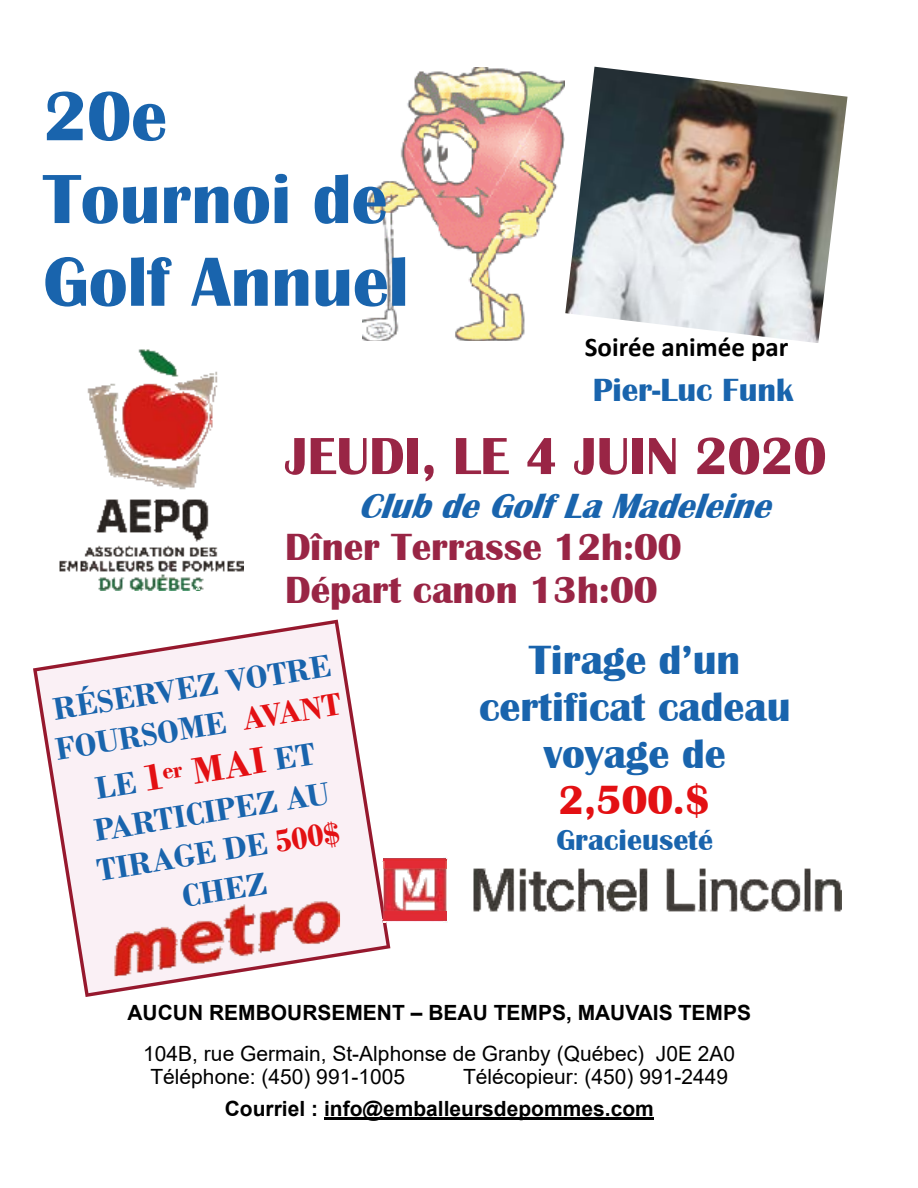
<style>
.page{position:relative;width:918px;height:1188px;background:#fff}
.page>*{position:absolute;margin:0;border:0;box-sizing:border-box;transform-origin:0 0}
.t1{font:700 72px/82.8px "Britannic";color:#1964ad}
.t2{font:700 54px "Britannic";color:#992545}
.t3{font:700 42px/46.5px "Britannic";color:#1964ad;text-align:center}
.t4{font:700 42px "Britannic";color:#e31013}
.t5{font:700 39px/43.2px "Britannic";color:#992545}
.t6{font:italic 700 36px "Britannic";color:#1964ad}
.t7{font:700 33px/40px "Bodoni";color:#1964ad}
.t8{font:700 33px "Britannic";color:#1964ad}
.t9{font:700 30px "Britannic";color:#1964ad}
.t10{font:700 27px "Calibri";color:#000}
.t11{font:21px/22.8px "Arial";color:#000}
.t12{font:700 21px "Arial";color:#000}
.s1{color:#e31013}
.s2{font-size:39px;color:#e31013}
</style>
<div class="page">
<img style="left:363px;top:68px;width:201px;height:273px">
<img style="left:565px;top:67px;width:283px;height:276px">
<img style="left:59px;top:349px;width:185px;height:241px">
<hr style="left:324px;top:1118px;width:330px;height:2px;background:#000">
<svg style="left:33px;top:620px;width:357px;height:377px;fill:#faf0f5"></svg>
<img style="left:114px;top:900px;width:226px;height:76px">
<img style="left:383px;top:859px;width:63px;height:9px">
<svg style="left:443px;top:857px;width:5px;height:3px"></svg>
<img style="left:382px;top:868px;width:460px;height:44px">
<img style="left:383px;top:912px;width:63px;height:11px">
<h1 class="t1" style="left:43px;top:76px;width:367px">20e<br>Tournoi de<br>Golf Annuel</h1>
<p class="t10" style="left:585px;top:328px;width:205px">Soirée animée par</p>
<h3 class="t8" style="left:593px;top:372px;width:202px">Pier-Luc Funk</h3>
<h2 class="t2" style="left:285px;top:426px;width:543px">JEUDI, LE 4 JUIN 2020</h2>
<h3 class="t6" style="left:358px;top:485px;width:427px">ClubdeGolfLaMadeleine</h3>
<h3 class="t5" style="left:285px;top:526px;width:398px">Dîner Terrasse 12h:00<br>Départ canon 13h:00</h3>
<h3 class="t7" style="left:46px;top:690px;width:291px;rotate:-9deg">RÉSERVEZ VOTRE<br>FOURSOME <span class="s1">AVANT</span></h3>
<h3 class="t7" style="left:81px;top:770px;width:247px;text-align:center;rotate:-9deg">LE <span class="s2">1</span><sup>er</sup> <span class="s2">MAI</span> ET<br>PARTICIPEZ AU<br>TIRAGE DE <span class="s1">500$<br></span>CHEZ</h3>
<h3 class="t3" style="left:479px;top:638px;width:313px">Tirage d’un certificat cadeau voyage de</h3>
<h3 class="t4" style="left:559px;top:776px;width:154px">2,500.$</h3>
<h3 class="t9" style="left:556px;top:823px;width:158px">Gracieuseté</h3>
<p class="t12" style="left:127px;top:998px;width:625px">AUCUN REMBOURSEMENT – BEAU TEMPS, MAUVAIS TEMPS</p>
<p class="t11" style="left:150px;top:1042px;width:586px;text-indent:-7px">104B, rue Germain, St-Alphonse de Granby (Québec) J0E 2A0<br>Téléphone: (450) 991-1005</p>
<p class="t11" style="left:463px;top:1065px;width:267px">Télécopieur: (450) 991-2449</p>
<p class="t12" style="left:225px;top:1093px;width:431px">Courriel : info@emballeursdepommes.com</p>
</div>
